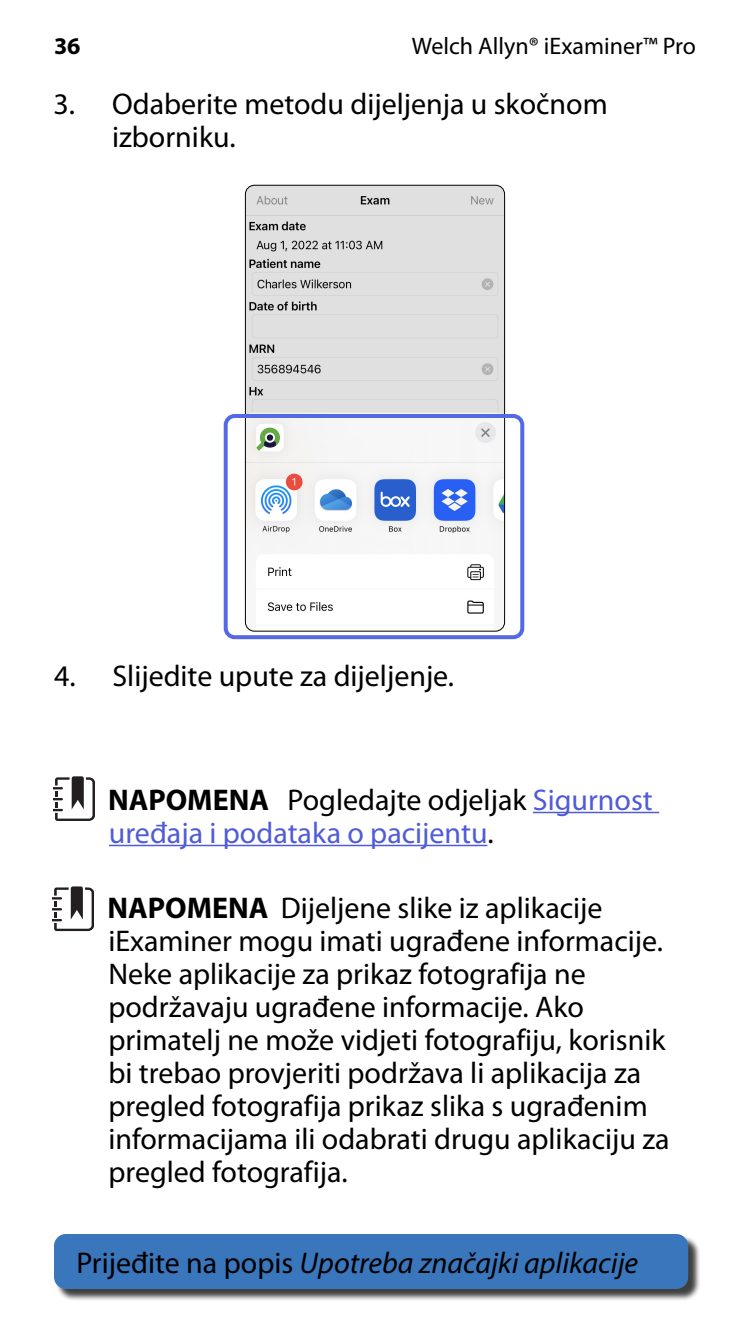
<style>
.page{position:relative;width:750px;height:1334px;background:#fff}
.page>*{position:absolute;margin:0;border:0;box-sizing:border-box;transform-origin:0 0}
.t1{font:30px/33px "Myriad Pro";color:#000}
.t2{font:30px/33px "Myriad Pro";color:#4f5cd6}
.t3{font:italic 30px "Myriad Pro";color:#000}
.t4{font:24px "Myriad Pro";color:#000}
.t5{font:700 24px "Myriad Pro";color:#000}
.s1{font-weight:700;color:#000}
.s2{color:#000}
.s3{font-weight:700}
.s4{font-style:normal}
</style>
<div class="page">
<div style="left:56px;top:1236px;width:645px;height:65px;background:#000;opacity:.75"></div>
<div style="left:54px;top:1234px;width:634px;height:55px;background:#3976bc;border-radius:12px"></div>
<img style="left:245px;top:185px;width:260px;height:445px">
<div style="left:245px;top:185px;width:260px;height:447px;border:1px solid #000;border-radius:9px"></div>
<div style="left:224px;top:414px;width:300px;height:225px;border:4px solid #5369e5;border-radius:9px"></div>
<hr style="left:533px;top:812px;width:126px;height:1px;background:#4f5cd6">
<hr style="left:109px;top:845px;width:378px;height:1px;background:#4f5cd6">
<svg style="left:53px;top:776px;width:41px;height:45px"></svg>
<svg style="left:52px;top:886px;width:41px;height:45px"></svg>
<p class="t5" style="left:54px;top:30px;width:28px">36</p>
<p class="t4" style="left:412px;top:31px;width:286px">Welch Allyn® iExaminer™ Pro</p>
<p class="t1" style="left:112px;top:86px;width:497px;text-indent:-58px">3. Odaberite metodu dijeljenja u skočnom izborniku.</p>
<p class="t1" style="left:54px;top:659px;width:402px">4. Slijedite upute za dijeljenje.</p>
<p class="t2" style="left:108px;top:782px;width:546px"><span class="s1">NAPOMENA</span> <span class="s2">Pogledajte odjeljak</span> Sigurnost uređaja i podataka o pacijentu<span class="s2">.</span></p>
<p class="t1" style="left:108px;top:891px;width:564px"><span class="s3">NAPOMENA</span> Dijeljene slike iz aplikacije iExaminer mogu imati ugrađene informacije.<br>Neke aplikacije za prikaz fotografija ne podržavaju ugrađene informacije. Ako primatelj ne može vidjeti fotografiju, korisnik bi trebao provjeriti podržava li aplikacija za pregled fotografija prikaz slika s ugrađenim informacijama ili odabrati drugu aplikaciju za pregled fotografija.</p>
<p class="t3" style="left:76px;top:1244px;width:563px"><span class="s4">Prijeđite na popis</span> Upotreba značajki aplikacije</p>
</div>
